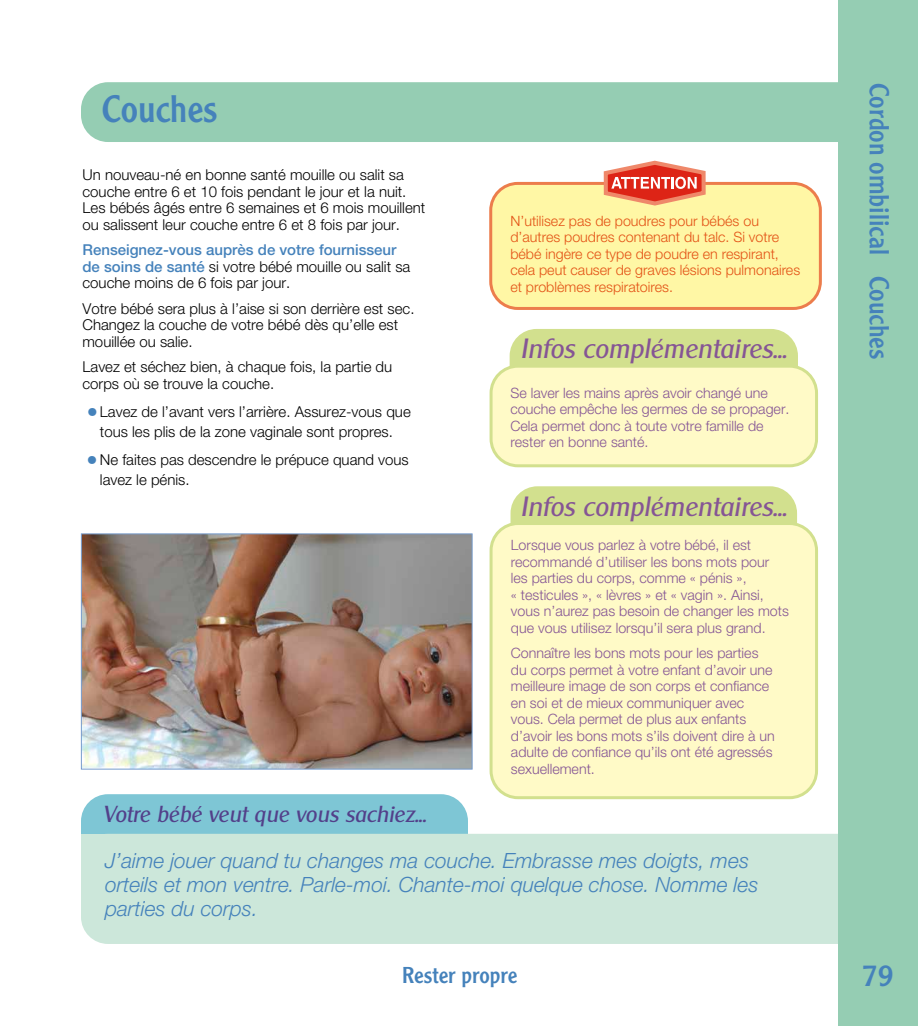
<style>
.page{position:relative;width:918px;height:1026px;background:#fff}
.page>*{position:absolute;margin:0;border:0;box-sizing:border-box;transform-origin:0 0}
.t1{font:37.5px "Clearface Gothic LT Std";color:#4582bb}
.t2{font:30px "Clearface Gothic LT Std";color:#4582bb}
.t3{font:italic 27px "Clear Gothic Serial";color:#855595}
.t4{font:27px "Clearface Gothic LT Std";color:#4582bb}
.t5{font:italic 22.5px "Clear Gothic Serial";color:#53408a}
.t6{font:22.5px "Clearface Gothic LT Std";color:#4582bb}
.t7{font:italic 300 21px/24px "Helvetica Neue LT Std";color:#4582bb}
.t8{font:300 15px/16.5px "Helvetica Neue LT Std";color:#000}
.t9{font:500 15px/16.5px "Helvetica Neue LT Std";color:#4582bb}
.t10{font:300 14.25px/16.5px "Helvetica Neue LT Std";color:#855595}
.t11{font:300 14.25px/16.5px "Helvetica Neue LT Std";color:#e35216}
.s1{font-weight:300;color:#000}
.s2{font-size:22.5px;color:#4582bb}
</style>
<div class="page">
<div style="left:81px;top:82px;width:823px;height:60px;background:#95cdb3;border-radius:27px"></div>
<div style="left:81px;top:794px;width:387px;height:91px;background:#7ec6d5;border-radius:27px"></div>
<div style="left:81px;top:834px;width:795px;height:110px;background:#cce7da;border-radius:27px"></div>
<div style="left:838px;top:0;width:80px;height:1026px;background:#95cdb3"></div>
<div style="left:511px;top:486px;width:286px;height:74px;background:#d2e08e;border-radius:27px"></div>
<div style="left:491px;top:524px;width:326px;height:274px;background:#fffac7;border-radius:27px"></div>
<div style="left:490px;top:522px;width:328px;height:277px;border:3px solid #d2e08e;border-radius:27px"></div>
<div style="left:510px;top:329px;width:288px;height:73px;background:#d2e08e;border-radius:27px"></div>
<div style="left:491px;top:366px;width:326px;height:100px;background:#fffac7;border-radius:27px"></div>
<div style="left:490px;top:365px;width:328px;height:102px;border:3px solid #d2e08e;border-radius:27px"></div>
<img style="left:83px;top:536px;width:387px;height:232px">
<div style="left:81px;top:534px;width:391px;height:236px;border:1px solid #769bcc"></div>
<div style="left:491px;top:183px;width:329px;height:125px;background:#fff7a5;border-radius:27px"></div>
<div style="left:489px;top:182px;width:333px;height:128px;border:3px solid #ec7d4c;border-radius:27px"></div>
<svg style="left:604px;top:161px;width:102px;height:45px"></svg>
<h1 class="t1" style="left:102px;top:85px;width:117px">Couches</h1>
<p class="t8" style="left:82px;top:166px;width:344px">Un nouveau-né en bonne santé mouille ou salit sa couche entre 6 et 10 fois pendant le jour et la nuit.<br>Les bébés âgés entre 6 semaines et 6 mois mouillent ou salissent leur couche entre 6 et 8 fois par jour.</p>
<p class="t9" style="left:82px;top:241px;width:329px">Renseignez-vous auprès de votre fournisseur de soins de santé <span class="s1">si votre bébé mouille ou salit sa couche moins de 6 fois par jour.</span></p>
<p class="t8" style="left:82px;top:300px;width:334px">Votre bébé sera plus à l’aise si son derrière est sec.<br>Changez la couche de votre bébé dès qu’elle est mouillée ou salie.</p>
<p class="t8" style="left:82px;top:358px;width:311px">Lavez et séchez bien, à chaque fois, la partie du corps où se trouve la couche.</p>
<p class="t8" style="left:87px;top:402px;width:326px;line-height:19.5px;text-align:center"><span class="s2">•</span>Lavez de l’avant vers l’arrière. Assurez-vous que tous les plis de la zone vaginale sont propres.</p>
<p class="t8" style="left:100px;top:450px;width:310px;line-height:19.5px;text-indent:-13px"><span class="s2">•</span> Ne faites pas descendre le prépuce quand vous lavez le pénis.</p>
<p class="t11" style="left:510px;top:212px;width:291px">N’utilisez pas de poudres pour bébés ou d’autres poudres contenant du talc. Si votre bébé ingère ce type de poudre en respirant, cela peut causer de graves lésions pulmonaires et problèmes respiratoires.</p>
<h3 class="t3" style="left:521px;top:332px;width:268px">Infos complémentaires...</h3>
<p class="t10" style="left:510px;top:384px;width:281px">Se laver les mains après avoir changé une couche empêche les germes de se propager.<br>Cela permet donc à toute votre famille de rester en bonne santé.</p>
<h3 class="t3" style="left:521px;top:490px;width:268px">Infos complémentaires...</h3>
<p class="t10" style="left:511px;top:537px;width:279px">Lorsque vous parlez à votre bébé, il est recommandé d’utiliser les bons mots pour les parties du corps, comme « pénis »,<br>« testicules », « lèvres » et « vagin ». Ainsi, vous n’aurez pas besoin de changer les mots que vous utilisez lorsqu’il sera plus grand.</p>
<p class="t10" style="left:511px;top:645px;width:265px">Connaître les bons mots pour les parties du corps permet à votre enfant d’avoir une meilleure image de son corps et confiance en soi et de mieux communiquer avec vous. Cela permet de plus aux enfants d’avoir les bons mots s’ils doivent dire à un adulte de confiance qu’ils ont été agressés sexuellement.</p>
<h3 class="t5" style="left:103px;top:800px;width:325px">Votre bébé veut que vous sachiez...</h3>
<h3 class="t7" style="left:105px;top:848px;width:655px">J’aime jouer quand tu changes ma couche. Embrasse mes doigts, mes orteils et mon ventre. Parle-moi. Chante-moi quelque chose. Nomme les parties du corps.</h3>
<h3 class="t4" style="left:897px;top:83px;width:277px;rotate:90deg">Cordon ombilical Couches</h3>
<h3 class="t6" style="left:402px;top:961px;width:117px">Rester propre</h3>
<h2 class="t2" style="left:863px;top:956px;width:33px">79</h2>
</div>
